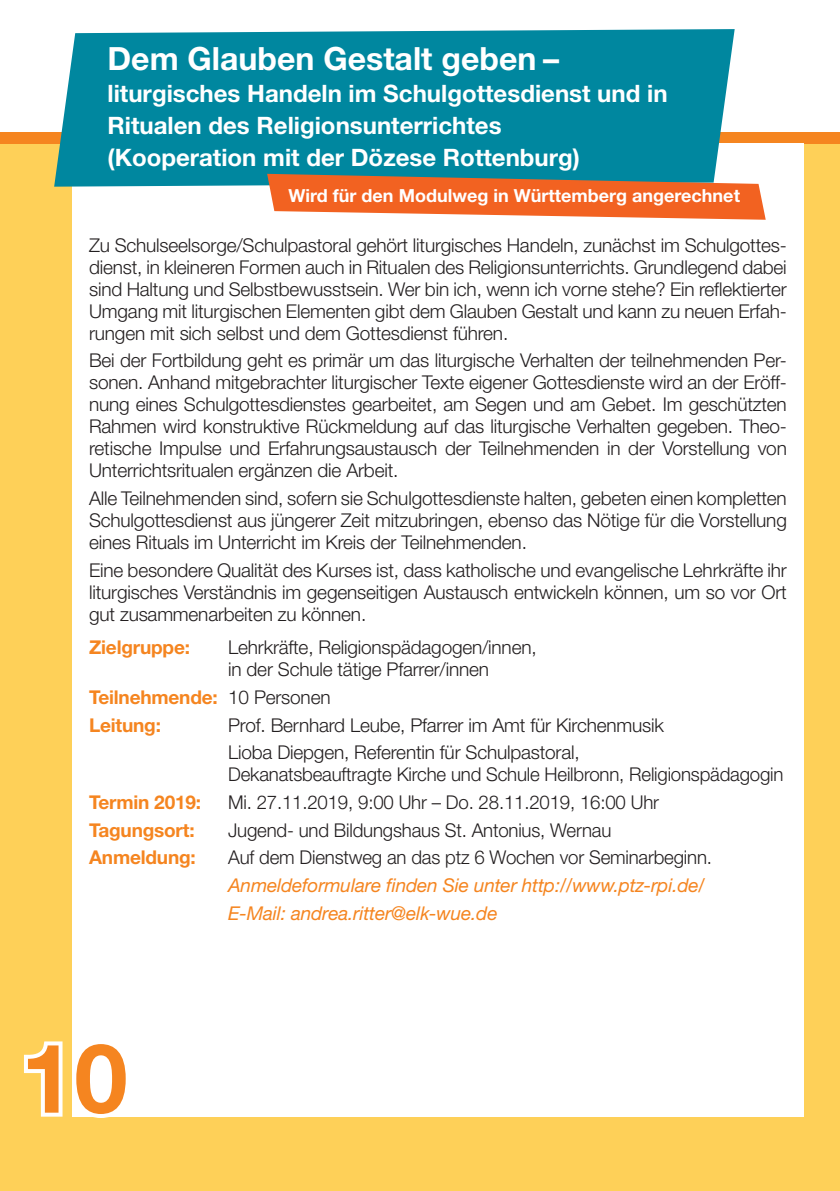
<style>
.page{position:relative;width:840px;height:1191px;background:#fff}
.page>*{position:absolute;margin:0;border:0;box-sizing:border-box;transform-origin:0 0}
.t1{font:700 96px "Helvetica Neue";color:#f58520}
.t2{font:700 32px "Helvetica Neue";color:#fff}
.t3{font:700 24px/32px "Helvetica Neue";color:#fff}
.t4{font:300 19px/22px "Helvetica Neue";letter-spacing:-.01em;color:#231f20;text-align:justify}
.t5{font:italic 19px/27.6px "Helvetica Neue";letter-spacing:-.01em;color:#f58520}
.t6{font:700 19px/27.6px "Helvetica Neue";letter-spacing:-.01em;color:#f58520}
.t7{font:700 18px "Helvetica Neue";color:#fff}
.s1{font-weight:300;color:#231f20}
</style>
<div class="page">
<div style="left:0;top:142px;width:839px;height:1049px;background:#fed058"></div>
<div style="left:0;top:132px;width:839px;height:11px;background:#f58520"></div>
<div style="left:72px;top:143px;width:731px;height:974px;background:#fff"></div>
<svg style="left:46px;top:29px;width:689px;height:158px;background:#108ea3"></svg>
<svg style="left:262px;top:132px;width:504px;height:88px;background:#7f8474"></svg>
<svg style="left:24px;top:1041px;width:85px;height:77px"></svg>
<h2 class="t2" style="left:107px;top:39px;width:453px">Dem Glauben Gestalt geben –</h2>
<p class="t3" style="left:107px;top:77px;width:561px">liturgisches Handeln im Schulgottesdienst und in<br>Ritualen des Religionsunterrichtes<br>(Kooperation mit der Dözese Rottenburg)</p>
<p class="t7" style="left:288px;top:185px;width:452px">Wird für den Modulweg in Württemberg angerechnet</p>
<p class="t4" style="left:89px;top:233px;width:699px">Zu Schulseelsorge/Schulpastoral gehört liturgisches Handeln, zunächst im Schulgottes&shy;dienst, in kleineren Formen auch in Ritualen des Religionsunterrichts. Grundlegend dabei sind Haltung und Selbstbewusstsein. Wer bin ich, wenn ich vorne stehe? Ein reflektierter Umgang mit liturgischen Elementen gibt dem Glauben Gestalt und kann zu neuen Erfah&shy;rungen mit sich selbst und dem Gottesdienst führen.</p>
<p class="t4" style="left:89px;top:349px;width:698px">Bei der Fortbildung geht es primär um das liturgische Verhalten der teilnehmenden Per&shy;sonen. Anhand mitgebrachter liturgischer Texte eigener Gottesdienste wird an der Eröff&shy;nung eines Schulgottesdienstes gearbeitet, am Segen und am Gebet. Im geschützten Rahmen wird konstruktive Rückmeldung auf das liturgische Verhalten gegeben. Theo&shy;retische Impulse und Erfahrungsaustausch der Teilnehmenden in der Vorstellung von Unterrichtsritualen ergänzen die Arbeit.</p>
<p class="t4" style="left:89px;top:487px;width:699px">Alle Teilnehmenden sind, sofern sie Schulgottesdienste halten, gebeten einen kompletten Schulgottesdienst aus jüngerer Zeit mitzubringen, ebenso das Nötige für die Vorstellung eines Rituals im Unterricht im Kreis der Teilnehmenden.</p>
<p class="t4" style="left:89px;top:558px;width:698px">Eine besondere Qualität des Kurses ist, dass katholische und evangelische Lehrkräfte ihr liturgisches Verständnis im gegenseitigen Austausch entwickeln können, um so vor Ort gut zusammenarbeiten zu können.</p>
<p class="t6" style="left:89px;top:633px;width:102px">Zielgruppe:</p>
<p class="t4" style="left:228px;top:636px;width:310px">Lehrkräfte, Religionspädagogen/innen, in der Schule tätige Pfarrer/innen</p>
<p class="t6" style="left:89px;top:683px;width:243px">Teilnehmende: <span class="s1">10 Personen<br></span>Leitung:</p>
<p class="t4" style="left:228px;top:710px;width:437px;line-height:27.6px">Prof. Bernhard Leube, Pfarrer im Amt für Kirchenmusik<br>Lioba Diepgen, Referentin für Schulpastoral,</p>
<p class="t4" style="left:228px;top:763px;width:556px">Dekanatsbeauftragte Kirche und Schule Heilbronn, Religionspädagogin</p>
<p class="t6" style="left:89px;top:788px;width:113px">Termin 2019:</p>
<p class="t4" style="left:228px;top:790px;width:432px">Mi. 27.11.2019, 9:00 Uhr – Do. 28.11.2019, 16:00 Uhr</p>
<p class="t6" style="left:89px;top:815px;width:107px">Tagungsort:</p>
<p class="t4" style="left:228px;top:818px;width:384px">Jugend- und Bildungshaus St. Antonius, Wernau</p>
<p class="t6" style="left:89px;top:843px;width:108px">Anmeldung:</p>
<p class="t4" style="left:228px;top:846px;width:485px">Auf dem Dienstweg an das ptz 6 Wochen vor Seminarbeginn.</p>
<p class="t5" style="left:228px;top:871px;width:478px">Anmeldeformulare finden Sie unter http://www.ptz-rpi.de/<br>E-Mail: andrea.ritter@elk-wue.de</p>
<h1 class="t1" style="left:21px;top:1019px;width:108px">10</h1>
</div>
